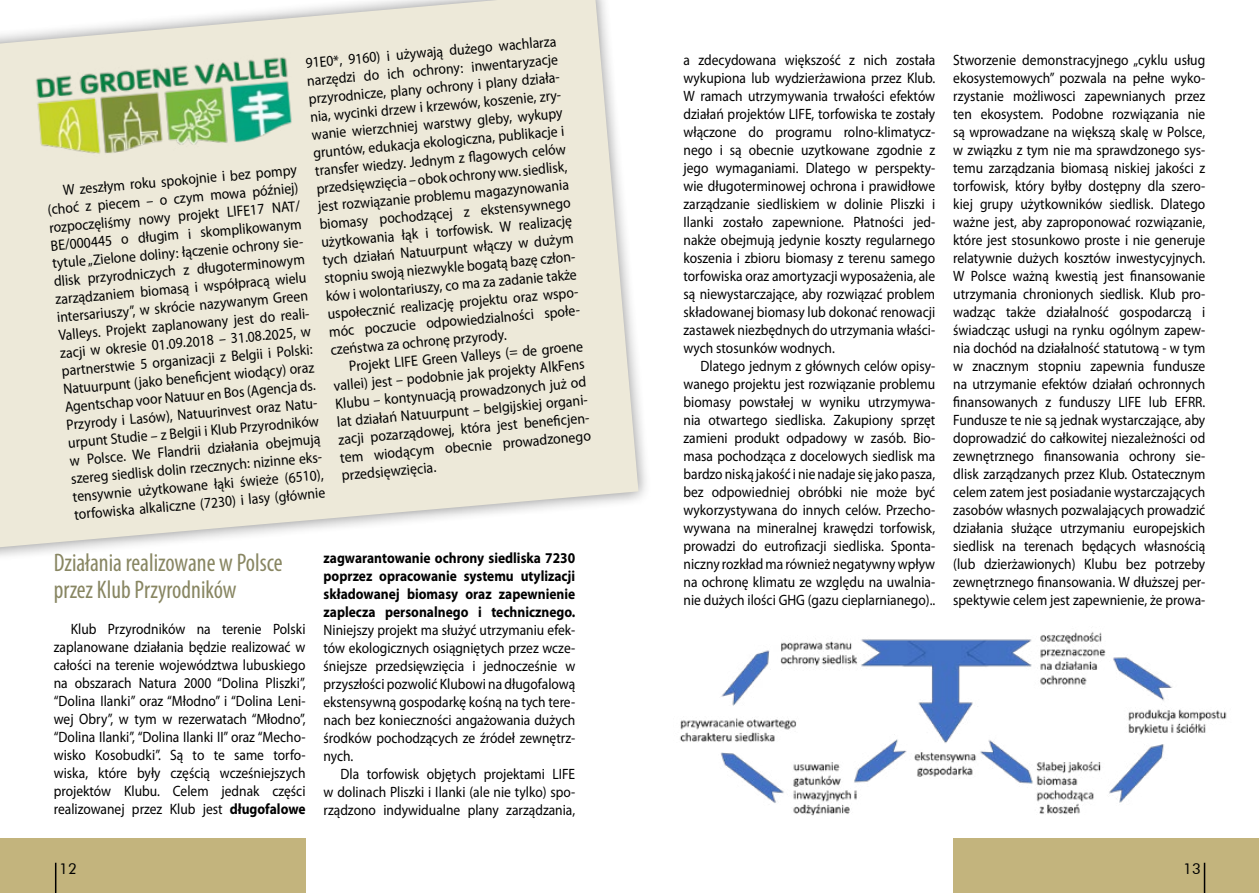
<style>
.page{position:relative;width:1259px;height:893px;background:#fff}
.page>*{position:absolute;margin:0;border:0;box-sizing:border-box;transform-origin:0 0}
.t1{font:condensed 25.5px/27px "Myriad Pro";color:#888662;scale:.95 1}
.t2{font:15px/18px "Myriad Pro";color:#000;text-align:justify;scale:.9 1}
.t3{font:15px/18px "Myriad Pro";color:#000;scale:.92 1}
.t4{font:15px/18px "Myriad Pro";color:#000;scale:.93 1}
.t5{font:700 15px/18px "Myriad Pro";color:#000;text-align:justify;scale:.9 1}
.t6{font:15px "Futura BT";color:#000}
.s1{font-weight:700}
</style>
<div class="page">
<div style="left:953px;top:839px;width:306px;height:54px;background:#c3b47d"></div>
<div style="left:0;top:839px;width:306px;height:54px;background:#c3b47d"></div>
<svg style="left:0;top:0;width:638px;height:547px;background:#edeadc"></svg>
<img style="left:0;top:12px;width:339px;height:195px">
<img style="left:680px;top:631px;width:547px;height:185px">
<hr style="left:1203px;top:863px;width:2px;height:30px;background:#000">
<hr style="left:55px;top:863px;width:1px;height:30px;background:#000">
<p class="t3" style="left:305px;top:54px;width:279px;rotate:-5deg">91E0*, 9160) i używają dużego wachlarza narzędzi do ich ochrony: inwentaryzacje przyrodnicze, plany ochrony i plany działa&shy;nia, wycinki drzew i krzewów, koszenie, zry&shy;wanie wierzchniej warstwy gleby, wykupy gruntów, edukacja ekologiczna, publikacje i transfer wiedzy. Jednym z fl agowych celów przedsięwzięcia – obok ochrony ww. siedlisk, jest rozwiązanie problemu magazynowania biomasy pochodzącej z ekstensywnego użytkowania łąk i torfowisk. W realizację tych działań Natuurpunt włączy w dużym stopniu swoją niezwykle bogatą bazę człon&shy;ków i wolontariuszy, co ma za zadanie także uspołecznić realizację projektu oraz wspo&shy;móc poczucie odpowiedzialności społe&shy;czeństwa za ochronę przyrody.</p>
<p class="t3" style="left:45px;top:183px;width:279px;text-indent:17px;rotate:-5deg">W zeszłym roku spokojnie i bez pompy (choć z piecem – o czym mowa później) rozpoczęliśmy nowy projekt LIFE17 NAT/ BE/000445 o długim i skomplikowanym tytule „Zielone doliny: łączenie ochrony sie&shy;dlisk przyrodniczych z długoterminowym zarządzaniem biomasą i współpracą wielu intersariuszy”, w skrócie nazywanym Green Valleys. Projekt zaplanowany jest do reali&shy;zacji w okresie 01.09.2018 – 31.08.2025, w partnerstwie 5 organizacji z Belgii i Polski:<br>Natuurpunt (jako benefi cjent wiodący) oraz Agentschap voor Natuur en Bos (Agencja ds.<br>Przyrody i Lasów), Natuurinvest oraz Natu&shy;urpunt Studie – z Belgii i Klub Przyrodników w Polsce. We Flandrii działania obejmują szereg siedlisk dolin rzecznych: nizinne eks&shy;tensywnie użytkowane łąki świeże (6510), torfowiska alkaliczne (7230) i lasy (głównie</p>
<p class="t4" style="left:331px;top:359px;width:276px;text-indent:17px;rotate:-5deg">Projekt LIFE Green Valleys (= de groene vallei) jest – podobnie jak projekty AlkFens Klubu – kontynuacją prowadzonych już od lat działań Natuurpunt – belgijskiej organi&shy;zacji pozarządowej, która jest benefi cjen&shy;tem wiodącym obecnie prowadzonego przedsięwzięcia.</p>
<h1 class="t1" style="left:54px;top:548px;width:242px">Działania realizowane w Polsce przez Klub Przyrodników</h1>
<p class="t2" style="left:54px;top:619px;width:281px;text-indent:17px">Klub Przyrodników na terenie Polski zaplanowane działania będzie realizować w całości na terenie województwa lubuskiego na obszarach Natura 2000 “Dolina Pliszki”, “Dolina Ilanki” oraz “Młodno” i “Dolina Leni&shy;wej Obry”, w tym w rezerwatach “Młodno”, “Dolina Ilanki”, “Dolina Ilanki II” oraz “Mecho&shy;wisko Kosobudki”. Są to te same torfo&shy;wiska, które były częścią wcześniejszych projektów Klubu. Celem jednak części realizowanej przez Klub jest <span class="s1">długofalowe</span></p>
<p class="t5" style="left:323px;top:548px;width:281px">zagwarantowanie ochrony siedliska 7230 poprzez opracowanie systemu utylizacji składowanej biomasy oraz zapewnienie zaplecza personalnego i technicznego.</p>
<p class="t2" style="left:323px;top:620px;width:281px">Niniejszy projekt ma służyć utrzymaniu efek&shy;tów ekologicznych osiągniętych przez wcze&shy;śniejsze przedsięwzięcia i jednocześnie w przyszłości pozwolić Klubowi na długofalową ekstensywną gospodarkę kośną na tych tere&shy;nach bez konieczności angażowania dużych środków pochodzących ze źródeł zewnętrz&shy;nych.</p>
<p class="t2" style="left:323px;top:764px;width:281px;text-indent:17px">Dla torfowisk objętych projektami LIFE w dolinach Pliszki i Ilanki (ale nie tylko) spo&shy;rządzono indywidualne plany zarządzania,</p>
<p class="t2" style="left:683px;top:51px;width:281px">a zdecydowana większość z nich została wykupiona lub wydzierżawiona przez Klub.<br>W ramach utrzymywania trwałości efektów działań projektów LIFE, torfowiska te zostały włączone do programu rolno-klimatycz&shy;nego i są obecnie uzytkowane zgodnie z jego wymaganiami. Dlatego w perspekty&shy;wie długoterminowej ochrona i prawidłowe zarządzanie siedliskiem w dolinie Pliszki i Ilanki zostało zapewnione. Płatności jed&shy;nakże obejmują jedynie koszty regularnego koszenia i zbioru biomasy z terenu samego torfowiska oraz amortyzacji wyposażenia, ale są niewystarczające, aby rozwiązać problem składowanej biomasy lub dokonać renowacji zastawek niezbędnych do utrzymania właści&shy;wych stosunków wodnych.</p>
<p class="t2" style="left:683px;top:357px;width:281px;text-indent:17px">Dlatego jednym z głównych celów opisy&shy;wanego projektu jest rozwiązanie problemu biomasy powstałej w wyniku utrzymywa&shy;nia otwartego siedliska. Zakupiony sprzęt zamieni produkt odpadowy w zasób. Bio&shy;masa pochodząca z docelowych siedlisk ma bardzo niską jakość i nie nadaje się jako pasza, bez odpowiedniej obróbki nie może być wykorzystywana do innych celów. Przecho&shy;wywana na mineralnej krawędzi torfowisk, prowadzi do eutrofizacji siedliska. Sponta&shy;niczny rozkład ma również negatywny wpływ na ochronę klimatu ze względu na uwalnia&shy;nie dużych ilości GHG (gazu cieplarnianego)..</p>
<p class="t2" style="left:953px;top:51px;width:282px">Stworzenie demonstracyjnego „cyklu usług ekosystemowych” pozwala na pełne wyko&shy;rzystanie możliwosci zapewnianych przez ten ekosystem. Podobne rozwiązania nie są wprowadzane na większą skalę w Polsce, w związku z tym nie ma sprawdzonego sys&shy;temu zarządzania biomasą niskiej jakości z torfowisk, który byłby dostępny dla szero&shy;kiej grupy użytkowników siedlisk. Dlatego ważne jest, aby zaproponować rozwiązanie, które jest stosunkowo proste i nie generuje relatywnie dużych kosztów inwestycyjnych.<br>W Polsce ważną kwestią jest finansowanie utrzymania chronionych siedlisk. Klub pro&shy;wadząc także działalność gospodarczą i świadcząc usługi na rynku ogólnym zapew&shy;nia dochód na działalność statutową - w tym w znacznym stopniu zapewnia fundusze na utrzymanie efektów działań ochronnych finansowanych z funduszy LIFE lub EFRR.<br>Fundusze te nie są jednak wystarczające, aby doprowadzić do całkowitej niezależności od zewnętrznego finansowania ochrony sie&shy;dlisk zarządzanych przez Klub. Ostatecznym celem zatem jest posiadanie wystarczających zasobów własnych pozwalających prowadzić działania służące utrzymaniu europejskich siedlisk na terenach będących własnością (lub dzierżawionych) Klubu bez potrzeby zewnętrznego finansowania. W dłuższej per&shy;spektywie celem jest zapewnienie, że prowa-</p>
<p class="t6" style="left:59px;top:860px;width:19px">12</p>
<p class="t6" style="left:1183px;top:860px;width:19px">13</p>
</div>
